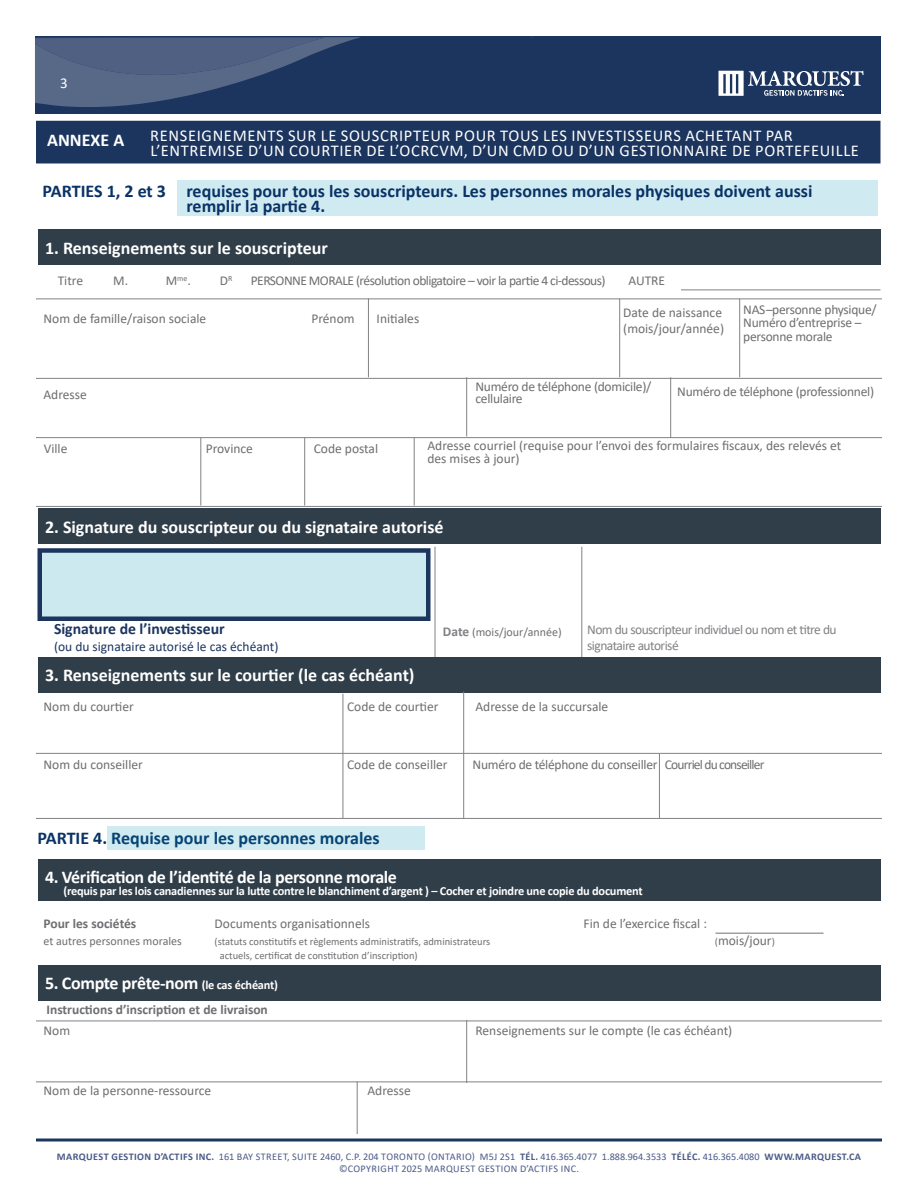
<style>
.page{position:relative;width:918px;height:1188px;background:#fff}
.page>*{position:absolute;margin:0;border:0;box-sizing:border-box;transform-origin:0 0}
.t1{font:700 18px/15.8px "Calibri";color:#093266}
.t2{font:700 18px "Calibri";color:#fff}
.t3{font:700 18px "Calibri";letter-spacing:-.02em;color:#fff}
.t4{font:16.5px/15px "Calibri";letter-spacing:.04em;color:#fff}
.t5{font:700 15.75px "Calibri";color:#1c355e}
.t6{font:15px "Calibri";color:#fff}
.t7{font:13.5px/15.8px "Calibri";color:#6d6e71}
.t8{font:13.5px/13.5px "Calibri";letter-spacing:-.02em;color:#6d6e71}
.t9{font:13.5px "Calibri";letter-spacing:-.04em;color:#6d6e71}
.t10{font:13.5px/15.8px "Calibri";letter-spacing:-.04em;color:#808285}
.t11{font:700 13.5px "Calibri";color:#6d6e71}
.t12{font:13.5px "Calibri";color:#1c355e}
.t13{font:700 12.3px "Calibri";letter-spacing:-.02em;color:#fff}
.t14{font:12px "Calibri";color:#6d6e71}
.t15{font:10.5px/13.5px "Calibri";color:#6d6e71}
.t16{font:10.2px/12px "Calibri";letter-spacing:.03em;color:#4b5a87;text-align:center}
.s1{font-weight:700;font-size:13.5px;color:#808285}
.s2{font-size:10.5px}
.s3{font-size:12.3px}
.s4{font-weight:700}
</style>
<div class="page">
<div style="left:35px;top:36px;width:846px;height:78px;background:#1c355e"></div>
<svg style="left:718px;top:71px;width:146px;height:25px"></svg>
<svg style="left:36px;top:1138px;width:846px;height:4px"></svg>
<svg style="left:35px;top:37px;width:325px;height:70px"></svg>
<div style="left:177px;top:180px;width:701px;height:36px;background:#cfeaf0"></div>
<div style="left:36px;top:121px;width:844px;height:43px;background:#1c355e"></div>
<div style="left:39px;top:552px;width:387px;height:66px;background:#cbe9ee"></div>
<hr style="left:36px;top:299px;width:846px;height:1px;background:#808285">
<hr style="left:36px;top:506px;width:846px;height:1px;background:#808285">
<hr style="left:435px;top:547px;width:1px;height:111px;background:#808285">
<hr style="left:582px;top:547px;width:1px;height:110px;background:#808285">
<div style="left:38px;top:548px;width:392px;height:73px;border:4px solid #1c355e"></div>
<div style="left:38px;top:230px;width:843px;height:36px;background:#303e49"></div>
<div style="left:38px;top:508px;width:843px;height:36px;background:#303e49"></div>
<div style="left:38px;top:657px;width:843px;height:36px;background:#303e49"></div>
<hr style="left:36px;top:818px;width:846px;height:1px;background:#808285">
<hr style="left:36px;top:753px;width:846px;height:1px;background:#808285">
<hr style="left:343px;top:694px;width:1px;height:124px;background:#808285">
<hr style="left:463px;top:692px;width:1px;height:127px;background:#808285">
<hr style="left:659px;top:754px;width:1px;height:64px;background:#808285">
<hr style="left:36px;top:378px;width:846px;height:1px;background:#808285">
<hr style="left:368px;top:298px;width:1px;height:79px;background:#808285">
<hr style="left:201px;top:438px;width:1px;height:68px;background:#808285">
<hr style="left:304px;top:438px;width:1px;height:68px;background:#808285">
<hr style="left:414px;top:438px;width:1px;height:68px;background:#808285">
<hr style="left:466px;top:377px;width:1px;height:59px;background:#808285">
<hr style="left:670px;top:377px;width:1px;height:61px;background:#808285">
<hr style="left:739px;top:298px;width:1px;height:79px;background:#808285">
<hr style="left:619px;top:298px;width:1px;height:79px;background:#808285">
<hr style="left:36px;top:437px;width:846px;height:1px;background:#808285">
<hr style="left:716px;top:933px;width:108px;height:1px;background:#808285">
<div style="left:38px;top:859px;width:843px;height:42px;background:#303e49"></div>
<div style="left:107px;top:826px;width:318px;height:24px;background:#cfeaf0"></div>
<hr style="left:36px;top:1082px;width:846px;height:1px;background:#808285">
<hr style="left:36px;top:1021px;width:846px;height:1px;background:#808285">
<hr style="left:466px;top:1020px;width:1px;height:63px;background:#808285">
<hr style="left:357px;top:1082px;width:1px;height:52px;background:#808285">
<div style="left:38px;top:965px;width:843px;height:36px;background:#303e49"></div>
<hr style="left:681px;top:290px;width:199px;height:1px;background:#808285">
<p class="t6" style="left:60px;top:73px;width:9px">3</p>
<h1 class="t2" style="left:47px;top:127px;width:79px">ANNEXE A</h1>
<p class="t4" style="left:150px;top:128px;width:710px">RENSEIGNEMENTS SUR LE SOUSCRIPTEUR POUR TOUS LES INVESTISSEURS ACHETANT PAR<br>L’ENTREMISE D’UN COURTIER DE L’OCRCVM, D’UN CMD OU D’UN GESTIONNAIRE DE PORTEFEUILLE</p>
<h1 class="t1" style="left:186px;top:182px;width:628px;text-indent:-144px">PARTIES 1, 2 et 3 requises pour tous les souscripteurs. Les personnes morales physiques doivent aussi remplir la partie 4.</h1>
<h1 class="t2" style="left:45px;top:235px;width:284px">1. Renseignements sur le souscripteur</h1>
<p class="t7" style="left:58px;top:273px;width:27px">Titre</p>
<p class="t7" style="left:113px;top:273px;width:16px">M.</p>
<p class="t7" style="left:166px;top:273px;width:27px">M<sup>me</sup>.</p>
<p class="t7" style="left:220px;top:273px;width:14px">D<sup>R</sup></p>
<p class="t9" style="left:251px;top:272px;width:356px">PERSONNE MORALE (résolution obligatoire – voir la partie 4 ci-dessous)</p>
<p class="t7" style="left:628px;top:273px;width:38px">AUTRE</p>
<p class="t7" style="left:44px;top:310px;width:164px">Nom de famille/raison sociale</p>
<p class="t7" style="left:311px;top:310px;width:45px">Prénom</p>
<p class="t7" style="left:377px;top:310px;width:44px">Initiales</p>
<p class="t8" style="left:743px;top:302px;width:135px">NAS–personne physique/<br>Numéro d’entreprise – personne morale</p>
<p class="t7" style="left:623px;top:304px;width:102px">Date de naissance (mois/jour/année)</p>
<p class="t7" style="left:44px;top:386px;width:45px">Adresse</p>
<p class="t8" style="left:476px;top:380px;width:177px;line-height:12px">Numéro de téléphone (domicile)/ cellulaire</p>
<p class="t8" style="left:677px;top:384px;width:198px">Numéro de téléphone (professionnel)</p>
<p class="t7" style="left:427px;top:438px;width:415px;line-height:13.5px">Adresse courriel (requise pour l’envoi des formulaires fiscaux, des relevés et des mises à jour)</p>
<p class="t7" style="left:44px;top:440px;width:25px">Ville</p>
<p class="t7" style="left:206px;top:440px;width:49px">Province</p>
<p class="t7" style="left:314px;top:440px;width:66px">Code postal</p>
<h1 class="t2" style="left:45px;top:514px;width:400px">2. Signature du souscripteur ou du signataire autorisé</h1>
<p class="t5" style="left:54px;top:618px;width:172px">Signature de l’investisseur</p>
<p class="t12" style="left:54px;top:637px;width:226px">(ou du signataire autorisé le cas échéant)</p>
<h1 class="t2" style="left:45px;top:662px;width:371px">3. Renseignements sur le courtier (le cas échéant)</h1>
<p class="t14" style="left:443px;top:623px;width:121px"><span class="s1">Date</span> (mois/jour/année)</p>
<p class="t10" style="left:587px;top:621px;width:251px">Nom du souscripteur individuel ou nom et titre du signataire autorisé</p>
<p class="t7" style="left:44px;top:699px;width:92px">Nom du courtier</p>
<p class="t7" style="left:347px;top:699px;width:93px">Code de courtier</p>
<p class="t7" style="left:476px;top:699px;width:134px">Adresse de la succursale</p>
<p class="t7" style="left:44px;top:756px;width:101px">Nom du conseiller</p>
<p class="t7" style="left:347px;top:756px;width:102px">Code de conseiller</p>
<p class="t8" style="left:473px;top:758px;width:293px">Numéro de téléphone du conseiller Courrielduconseiller</p>
<h1 class="t1" style="left:38px;top:830px;width:344px">PARTIE 4. Requise pour les personnes morales</h1>
<h1 class="t3" style="left:45px;top:864px;width:354px">4. Vérification de l’identité de la personne morale</h1>
<p class="t13" style="left:64px;top:882px;width:581px">(requis par les lois canadiennes sur la lutte contre le blanchiment d’argent ) – Cocher et joindre une copie du document</p>
<p class="t11" style="left:44px;top:914px;width:94px">Pour les sociétés</p>
<p class="t7" style="left:215px;top:915px;width:157px">Documents organisationnels</p>
<p class="t7" style="left:584px;top:915px;width:125px">Fin de l’exercice fiscal :</p>
<p class="t14" style="left:44px;top:933px;width:140px">et autres personnes morales</p>
<p class="t15" style="left:220px;top:935px;width:272px;text-indent:-5px">(statuts constitutifs et règlements administratifs, administrateurs actuels, certificat de constitution d’inscription)</p>
<p class="t7" style="left:715px;top:932px;width:62px"><span class="s2">(</span>mois/jour<span class="s2">)</span></p>
<h1 class="t3" style="left:45px;top:971px;width:235px">5. Compte prête-nom <span class="s3">(le cas échéant)</span></h1>
<p class="t7" style="left:44px;top:1023px;width:28px">Nom</p>
<p class="t7" style="left:476px;top:1023px;width:258px">Renseignements sur le compte (le cas échéant)</p>
<p class="t11" style="left:47px;top:1000px;width:223px">Instructions d’inscription et de livraison</p>
<p class="t7" style="left:44px;top:1083px;width:169px">Nom de la personne-ressource</p>
<p class="t7" style="left:368px;top:1083px;width:45px">Adresse</p>
<p class="t16" style="left:57px;top:1150px;width:806px"><span class="s4">MARQUEST GESTION D’ACTIFS INC.</span> 161 BAY STREET, SUITE 2460, C.P. 204 TORONTO (ONTARIO) M5J 2S1 <span class="s4">TÉL.</span> 416.365.4077 1.888.964.3533 <span class="s4">TÉLÉC.</span> 416.365.4080 <span class="s4">WWW.MARQUEST.CA </span>©COPYRIGHT 2025 MARQUEST GESTION D’ACTIFS INC.</p>
</div>
